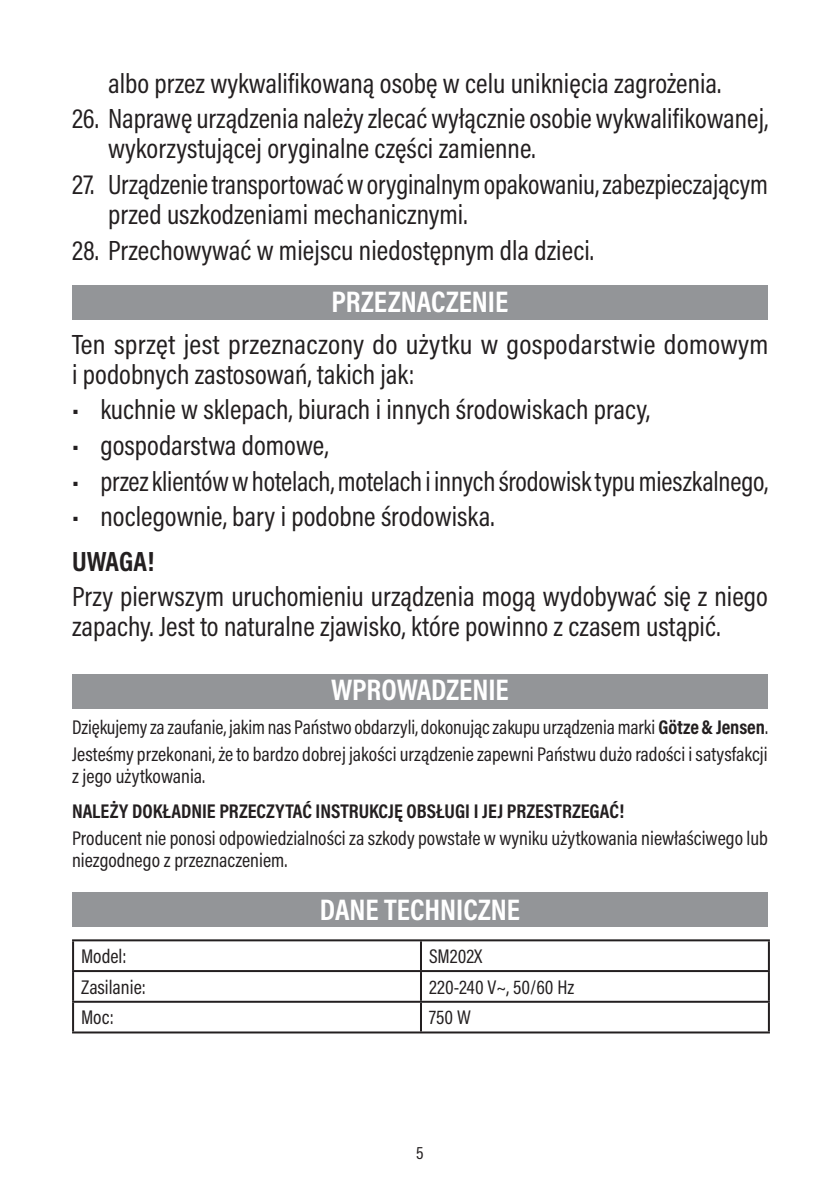
<style>
.page{position:relative;width:840px;height:1191px;background:#fff}
.page>*{position:absolute;margin:0;border:0;box-sizing:border-box;transform-origin:0 0}
.naglowek{font:700 30px "Acumin Pro Cond";letter-spacing:-.005em;color:#fff}
.txt01_Warunki_bezpie{font:28px/30px "Acumin Pro Cond";color:#231f20}
.List_Paragraph_bezpi{font:28px/30px "Acumin Pro Cond";letter-spacing:.01em;color:#231f20}
.Uwaga01{font:700 28px "Acumin Pro Cond";color:#231f20}
.txt02_mały{font:20px/22px "Acumin Pro Cond";color:#231f20}
.Należy01{font:700 20px "Acumin Pro Cond";color:#231f20}
.t1{font:18px "Acumin Pro Cond";color:#231f20}
.s1{font-weight:700}
</style>
<div class="page">
<div style="left:72px;top:285px;width:695px;height:35px;background:#939598"></div>
<div style="left:72px;top:674px;width:695px;height:35px;background:#939598"></div>
<div style="left:72px;top:892px;width:695px;height:35px;background:#939598"></div>
<hr style="left:72px;top:939px;width:349px;height:2px;background:#231f20">
<hr style="left:72px;top:941px;width:2px;height:29px;background:#231f20">
<hr style="left:421px;top:939px;width:348px;height:2px;background:#231f20">
<hr style="left:420px;top:941px;width:2px;height:29px;background:#231f20">
<hr style="left:767px;top:941px;width:2px;height:29px;background:#231f20">
<hr style="left:72px;top:970px;width:349px;height:2px;background:#231f20">
<hr style="left:72px;top:972px;width:2px;height:28px;background:#231f20">
<hr style="left:421px;top:970px;width:348px;height:2px;background:#231f20">
<hr style="left:420px;top:972px;width:2px;height:28px;background:#231f20">
<hr style="left:767px;top:972px;width:2px;height:28px;background:#231f20">
<hr style="left:72px;top:1000px;width:349px;height:2px;background:#231f20">
<hr style="left:72px;top:1002px;width:2px;height:29px;background:#231f20">
<hr style="left:421px;top:1000px;width:348px;height:2px;background:#231f20">
<hr style="left:420px;top:1002px;width:2px;height:29px;background:#231f20">
<hr style="left:767px;top:1002px;width:2px;height:29px;background:#231f20">
<hr style="left:72px;top:1031px;width:349px;height:2px;background:#231f20">
<hr style="left:421px;top:1031px;width:348px;height:2px;background:#231f20">
<p class="txt01_Warunki_bezpie" style="left:108px;top:67px;width:614px">albo przez wykwalifikowaną osobę w celu uniknięcia zagrożenia.</p>
<p class="txt01_Warunki_bezpie" style="left:108px;top:103px;width:661px;text-indent:-36px">26. Naprawę urządzenia należy zlecać wyłącznie osobie wykwalifikowanej, wykorzystującej oryginalne części zamienne.</p>
<p class="txt01_Warunki_bezpie" style="left:108px;top:169px;width:661px;text-indent:-36px">27. Urządzenie transportować w oryginalnym opakowaniu, zabezpieczającym przed uszkodzeniami mechanicznymi.</p>
<p class="txt01_Warunki_bezpie" style="left:72px;top:234px;width:523px">28. Przechowywać w miejscu niedostępnym dla dzieci.</p>
<p class="naglowek" style="left:331px;top:282px;width:178px">PRZEZNACZENIE</p>
<p class="List_Paragraph_bezpi" style="left:72px;top:328px;width:697px">Ten sprzęt jest przeznaczony do użytku w gospodarstwie domowym i podobnych zastosowań, takich jak:</p>
<p class="txt01_Warunki_bezpie" style="left:72px;top:394px;width:579px">• kuchnie w sklepach, biurach i innych środowiskach pracy,</p>
<p class="txt01_Warunki_bezpie" style="left:72px;top:430px;width:258px">• gospodarstwa domowe,</p>
<p class="txt01_Warunki_bezpie" style="left:72px;top:465px;width:697px">• przez klientów w hotelach, motelach i innych środowisk typu mieszkalnego,</p>
<p class="txt01_Warunki_bezpie" style="left:72px;top:501px;width:423px">• noclegownie, bary i podobne środowiska.</p>
<p class="Uwaga01" style="left:72px;top:542px;width:84px">UWAGA!</p>
<p class="txt01_Warunki_bezpie" style="left:72px;top:581px;width:697px">Przy pierwszym uruchomieniu urządzenia mogą wydobywać się z niego zapachy. Jest to naturalne zjawisko, które powinno z czasem ustąpić.</p>
<p class="naglowek" style="left:331px;top:670px;width:179px">WPROWADZENIE</p>
<p class="txt02_mały" style="left:72px;top:715px;width:697px">Dziękujemy za zaufanie, jakim nas Państwo obdarzyli, dokonując zakupu urządzenia marki <span class="s1">Götze &amp; Jensen</span>.</p>
<p class="txt02_mały" style="left:72px;top:743px;width:696px">Jesteśmy przekonani, że to bardzo dobrej jakości urządzenie zapewni Państwu dużo radości i satysfakcji z jego użytkowania.</p>
<p class="Należy01" style="left:72px;top:797px;width:553px">NALEŻY DOKŁADNIE PRZECZYTAĆ INSTRUKCJĘ OBSŁUGI I JEJ PRZESTRZEGAĆ!</p>
<p class="txt02_mały" style="left:72px;top:827px;width:697px">Producent nie ponosi odpowiedzialności za szkody powstałe w wyniku użytkowania niewłaściwego lub niezgodnego z przeznaczeniem.</p>
<p class="naglowek" style="left:319px;top:890px;width:202px">DANE TECHNICZNE</p>
<p class="txt02_mały" style="left:81px;top:944px;width:47px">Model:</p>
<p class="txt02_mały" style="left:429px;top:944px;width:55px">SM202X</p>
<p class="txt02_mały" style="left:81px;top:975px;width:66px">Zasilanie:</p>
<p class="txt02_mały" style="left:429px;top:975px;width:146px">220-240 V~, 50/60 Hz</p>
<p class="txt02_mały" style="left:81px;top:1006px;width:34px">Moc:</p>
<p class="txt02_mały" style="left:429px;top:1006px;width:43px">750 W</p>
<p class="t1" style="left:416px;top:1141px;width:9px">5</p>
</div>
